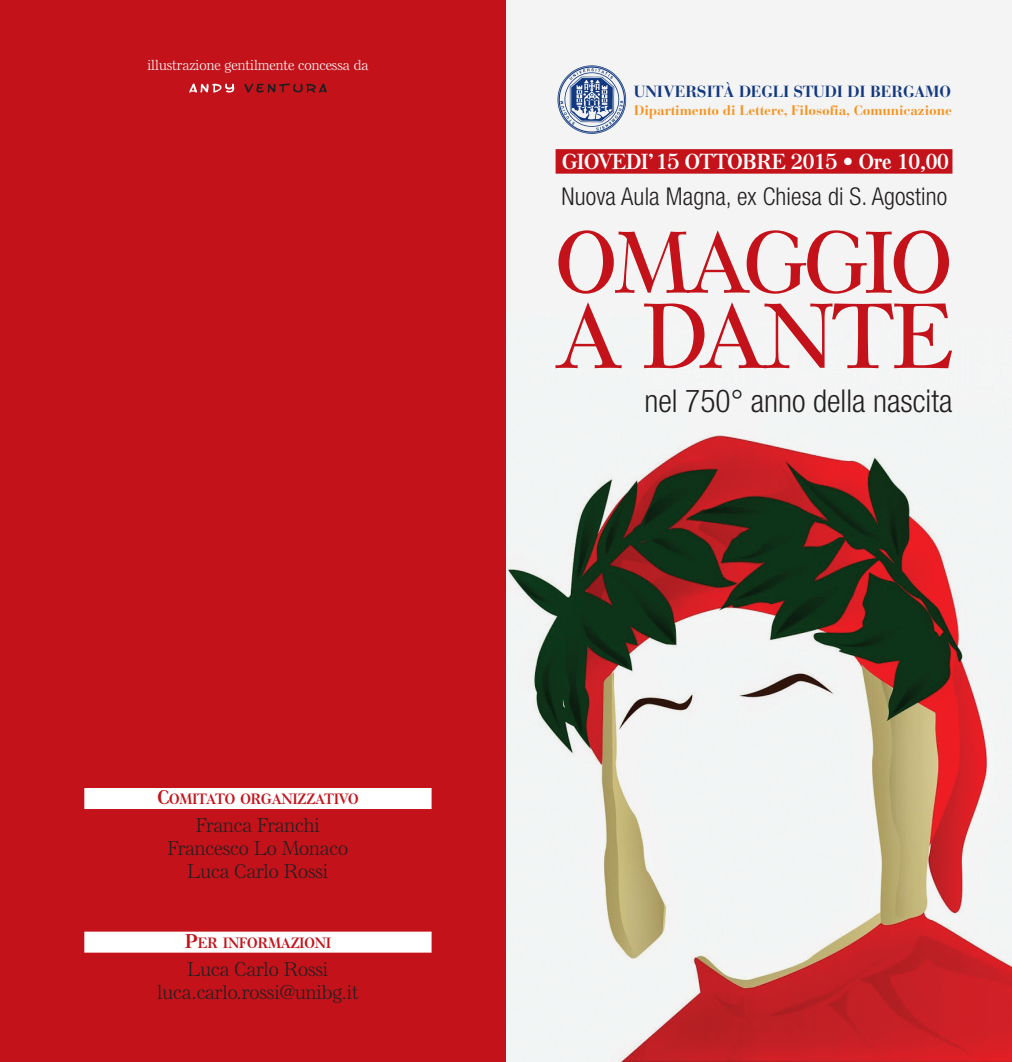
<style>
.page{position:relative;width:1012px;height:1062px;background:#fff}
.page>*{position:absolute;margin:0;border:0;box-sizing:border-box;transform-origin:0 0}
.t1{font:600 89.25px "Else NPL";letter-spacing:-.015em;color:#c4121a}
.t2{font:600 84.7px "Else NPL";letter-spacing:-.025em;color:#c4121a}
.t3{font:300 condensed 31.5px "Helvetica Neue LT Std";color:#231f20}
.t4{font:300 condensed 24.5px "Helvetica Neue LT Std";letter-spacing:.005em;color:#231f20}
.t5{font:700 21px "Else NPL";letter-spacing:-.01em;color:#fff}
.t6{font:300 19.25px/23.1px "Else NPL";color:#231f20;text-align:center}
.t7{font:700 15.92px "Bauer Bodoni";color:#113880}
.t8{font:700 14.35px "Else NPL";color:#c4121a}
.t9{font:300 14px "Else NPL";color:#fff}
.t10{font:700 13.65px "Bauer Bodoni";letter-spacing:-.005em;color:#f7931d}
.s1{font-size:19.25px}
</style>
<div class="page">
<div style="left:0;top:0;width:506px;height:1062px;background:#c4121a"></div>
<img style="left:506px;top:0;width:506px;height:1062px">
<div style="left:556px;top:149px;width:396px;height:25px;background:#c4121a"></div>
<div style="left:84px;top:788px;width:348px;height:21px;background:#fff"></div>
<div style="left:84px;top:931px;width:348px;height:21px;background:#fff"></div>
<svg style="left:189px;top:83px;width:45px;height:10px"></svg>
<svg style="left:244px;top:83px;width:83px;height:10px"></svg>
<img style="left:556px;top:64px;width:71px;height:71px">
<p class="t9" style="left:147px;top:60px;width:223px">illustrazione gentilmente concessa da</p>
<p class="t8" style="left:157px;top:793px;width:203px"><span class="s1">C</span>OMITATO ORGANIZZATIVO</p>
<p class="t6" style="left:168px;top:815px;width:182px">Franca Franchi<br>Francesco Lo Monaco<br>Luca Carlo Rossi</p>
<p class="t8" style="left:185px;top:937px;width:147px"><span class="s1">P</span>ER INFORMAZIONI</p>
<p class="t6" style="left:157px;top:959px;width:203px">Luca Carlo Rossi luca.carlo.rossi@unibg.it</p>
<p class="t7" style="left:634px;top:86px;width:319px">UNIVERSITÀ DEGLI STUDI DI BERGAMO</p>
<p class="t10" style="left:634px;top:105px;width:320px">Dipartimento di Lettere, Filosofia, Comunicazione</p>
<p class="t5" style="left:562px;top:153px;width:388px">GIOVEDI’15 OTTOBRE 2015 • Ore 10,00</p>
<p class="t4" style="left:562px;top:187px;width:387px">Nuova Aula Magna, ex Chiesa di S. Agostino</p>
<h2 class="t2" style="left:556px;top:231px;width:398px">OMAGGIO</h2>
<h1 class="t1" style="left:556px;top:303px;width:398px">A DANTE</h1>
<h3 class="t3" style="left:645px;top:389px;width:309px">nel 750° anno della nascita</h3>
</div>
